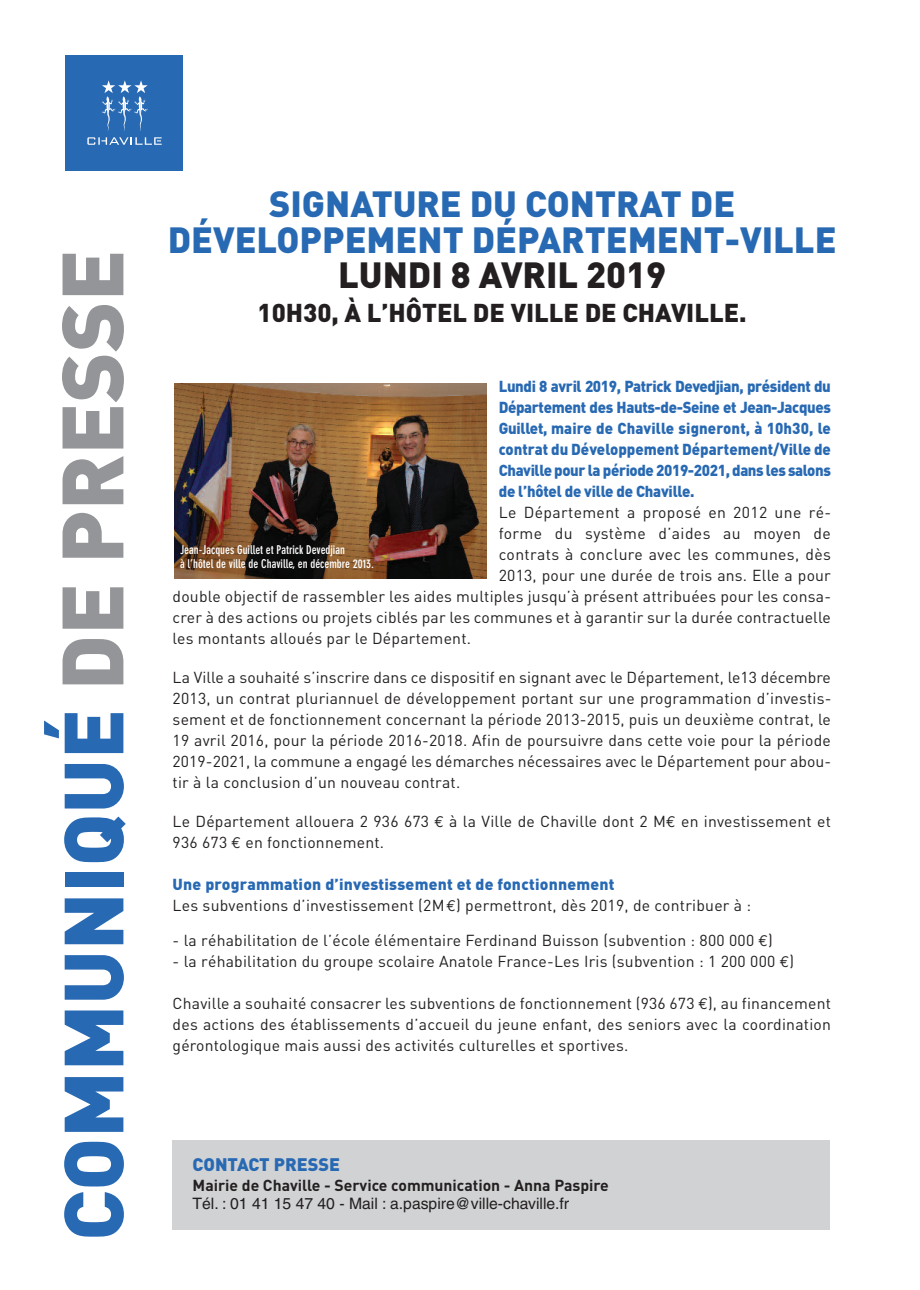
<style>
.page{position:relative;width:920px;height:1290px;background:#fff}
.page>*{position:absolute;margin:0;border:0;box-sizing:border-box;transform-origin:0 0}
.t1{font:900 82.5px "DIN";color:#2869b3}
.t2{font:900 36px/36px "DIN";color:#2869b3;text-align:center}
.t3{font:900 36px "DIN";color:#231f20}
.t4{font:900 25.5px "DIN";color:#231f20}
.t5{font:900 18px "DIN";color:#2869b3}
.t6{font:15.75px/21px "DIN";letter-spacing:.015em;color:#231f20;text-align:justify}
.t7{font:900 15.75px/21px "DIN";letter-spacing:-.025em;color:#2869b3;text-align:justify;scale:.95 1}
.t8{font:700 15.75px "DIN";color:#231f20}
.t9{font:15.75px "Helvetica";color:#231f20}
.t10{font:12px/14.4px "DIN Neuzeit Grotesk Bold Cond+RTSTJW";color:#fff}
.s1{font-size:85.5px;color:#939598}
.s2{font-family:"Euro Mono"}
.s3{font-weight:900;color:#2869b3}
</style>
<div class="page">
<div style="left:172px;top:1140px;width:658px;height:90px;background:#d1d2d4"></div>
<div style="left:65px;top:56px;width:118px;height:115px;background:#2869b3"></div>
<svg style="left:101px;top:80px;width:47px;height:51px"></svg>
<svg style="left:87px;top:137px;width:75px;height:8px"></svg>
<img style="left:174px;top:383px;width:313px;height:195px">
<h1 class="t1" style="left:47px;top:1241px;width:993px;rotate:-90deg">COMMUNIQUÉ <span class="s1">DE PRESSE</span></h1>
<h2 class="t2" style="left:168px;top:187px;width:670px">SIGNATURE DU CONTRAT DE<br>DÉVELOPPEMENT DÉPARTEMENT-VILLE</h2>
<h2 class="t3" style="left:338px;top:254px;width:329px">LUNDI 8 AVRIL 2019</h2>
<h3 class="t4" style="left:258px;top:298px;width:491px">10H30, À L’HÔTEL DE VILLE DE CHAVILLE.</h3>
<p class="t7" style="left:499px;top:376px;width:351px">Lundi 8 avril 2019, Patrick Devedjian, président du Département des Hauts-de-Seine et Jean-Jacques Guillet, maire de Chaville signeront, à 10h30, le contrat du Développement Département/Ville de Chaville pour la période 2019-2021, dans les salons de l’hôtel de ville de Chaville.</p>
<p class="t6" style="left:499px;top:502px;width:334px">Le Département a proposé en 2012 une ré-</p>
<p class="t6" style="left:499px;top:523px;width:334px">forme du système d’aides au moyen de</p>
<p class="t6" style="left:499px;top:544px;width:334px">contrats à conclure avec les communes, dès</p>
<p class="t6" style="left:499px;top:565px;width:334px">2013, pour une durée de trois ans. Elle a pour</p>
<p class="t6" style="left:173px;top:586px;width:660px">double objectif de rassembler les aides multiples jusqu’à présent attribuées pour les consa-</p>
<p class="t6" style="left:173px;top:607px;width:660px">crer à des actions ou projets ciblés par les communes et à garantir sur la durée contractuelle</p>
<p class="t6" style="left:173px;top:628px;width:300px">les montants alloués par le Département.</p>
<p class="t6" style="left:173px;top:667px;width:660px">La Ville a souhaité s’inscrire dans ce dispositif en signant avec le Département, le13 décembre 2013, un contrat pluriannuel de développement portant sur une programmation d’investis&shy;sement et de fonctionnement concernant la période 2013-2015, puis un deuxième contrat, le 19 avril 2016, pour la période 2016-2018. Afin de poursuivre dans cette voie pour la période 2019-2021, la commune a engagé les démarches nécessaires avec le Département pour abou&shy;tir à la conclusion d’un nouveau contrat.</p>
<p class="t6" style="left:173px;top:811px;width:660px">Le Département allouera 2 936 673 <span class="s2">€</span> à la Ville de Chaville dont 2 M<span class="s2">€</span> en investissement et<br>936 673 <span class="s2">€</span> en fonctionnement.</p>
<p class="t6" style="left:173px;top:874px;width:580px"><span class="s3">Une programmation d’investissement et de fonctionnement<br></span>Les subventions d’investissement (2M<span class="s2">€</span>) permettront, dès 2019, de contribuer à :</p>
<p class="t6" style="left:173px;top:930px;width:602px">- la réhabilitation de l’école élémentaire Ferdinand Buisson (subvention : 800 000 <span class="s2">€</span>)</p>
<p class="t6" style="left:173px;top:951px;width:623px">- la réhabilitation du groupe scolaire Anatole France-Les Iris (subvention : 1 200 000 <span class="s2">€</span>)</p>
<p class="t6" style="left:173px;top:993px;width:660px">Chaville a souhaité consacrer les subventions de fonctionnement (936 673 <span class="s2">€</span>), au financement des actions des établissements d’accueil du jeune enfant, des seniors avec la coordination gérontologique mais aussi des activités culturelles et sportives.</p>
<p class="t10" style="left:180px;top:543px;width:195px">Jean-Jacques Guillet et Patrick Devedjian<br>à l’hôtel de ville de Chaville, en décembre 2013.</p>
<p class="t5" style="left:193px;top:1154px;width:149px">CONTACT PRESSE</p>
<p class="t8" style="left:193px;top:1176px;width:418px">Mairie de Chaville - Service communication - Anna Paspire</p>
<p class="t9" style="left:193px;top:1197px;width:378px">Tél. : 01 41 15 47 40 - Mail : a.paspire@ville-chaville.fr</p>
</div>
